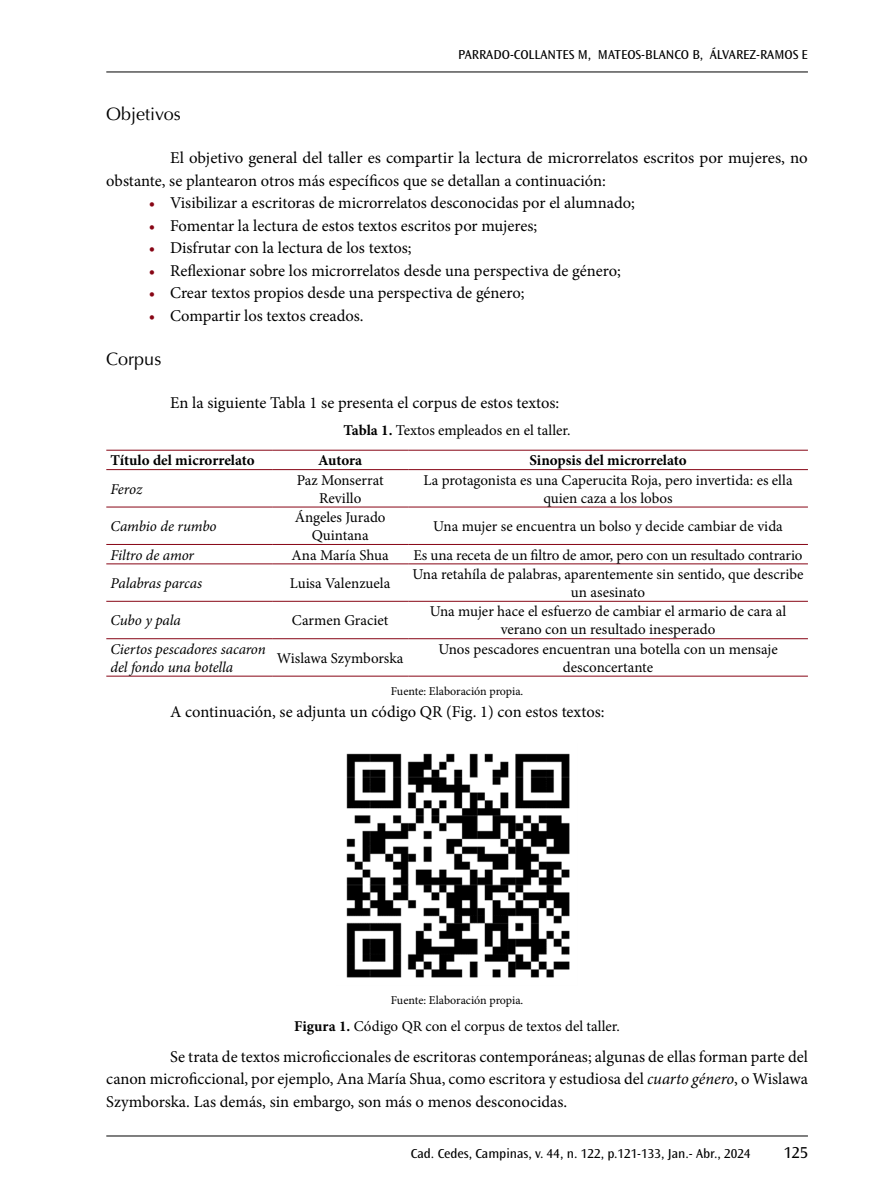
<style>
.page{position:relative;width:893px;height:1191px;background:#fff}
.page>*{position:absolute;margin:0;border:0;box-sizing:border-box;transform-origin:0 0}
.t1{font:18px "Optima LT Std";color:#000}
.t2{font:16.5px/22.5px "Minion Pro";color:#000}
.t3{font:16.5px "Ocean Sans Std";color:#000}
.t4{font:15px/18px "Minion Pro";color:#000;text-align:center}
.t5{font:italic 15px/18px "Minion Pro";letter-spacing:-.01em;color:#000}
.t6{font:700 15px "Minion Pro";letter-spacing:-.005em;color:#000}
.t7{font:13.5px "Ocean Sans Std";color:#000}
.t8{font:12px "Minion Pro";letter-spacing:-.005em;color:#000}
.s1{color:#870515}
.s2{font-weight:700}
.s3{font-style:italic}
</style>
<div class="page">
<hr style="left:106px;top:72px;width:702px;height:1px;background:#000">
<hr style="left:106px;top:1135px;width:702px;height:1px;background:#000">
<hr style="left:106px;top:450px;width:166px;height:1px;background:#870515">
<hr style="left:272px;top:450px;width:136px;height:1px;background:#870515">
<hr style="left:408px;top:450px;width:400px;height:1px;background:#870515">
<hr style="left:106px;top:469px;width:166px;height:1px;background:#870515">
<hr style="left:272px;top:469px;width:136px;height:1px;background:#870515">
<hr style="left:408px;top:469px;width:400px;height:1px;background:#870515">
<hr style="left:106px;top:506px;width:166px;height:1px;background:#870515">
<hr style="left:272px;top:506px;width:136px;height:1px;background:#870515">
<hr style="left:408px;top:506px;width:400px;height:1px;background:#870515">
<hr style="left:106px;top:544px;width:166px;height:1px;background:#870515">
<hr style="left:272px;top:544px;width:136px;height:1px;background:#870515">
<hr style="left:408px;top:544px;width:400px;height:1px;background:#870515">
<hr style="left:106px;top:563px;width:166px;height:1px;background:#870515">
<hr style="left:272px;top:563px;width:136px;height:1px;background:#870515">
<hr style="left:408px;top:563px;width:400px;height:1px;background:#870515">
<hr style="left:106px;top:601px;width:166px;height:1px;background:#870515">
<hr style="left:272px;top:601px;width:136px;height:1px;background:#870515">
<hr style="left:408px;top:601px;width:400px;height:1px;background:#870515">
<hr style="left:106px;top:638px;width:166px;height:1px;background:#870515">
<hr style="left:272px;top:638px;width:136px;height:1px;background:#870515">
<hr style="left:408px;top:638px;width:400px;height:1px;background:#870515">
<hr style="left:106px;top:676px;width:166px;height:1px;background:#870515">
<hr style="left:272px;top:676px;width:136px;height:1px;background:#870515">
<hr style="left:408px;top:676px;width:400px;height:1px;background:#870515">
<img style="left:346px;top:753px;width:224px;height:225px">
<p class="t7" style="left:458px;top:47px;width:351px">PARRADO-COLLANTES M, MATEOS-BLANCO B, ÁLVAREZ-RAMOS E</p>
<p class="t1" style="left:106px;top:103px;width:76px">Objetivos</p>
<p class="t2" style="left:106px;top:147px;width:703px;text-indent:64px">El objetivo general del taller es compartir la lectura de microrrelatos escritos por mujeres, no obstante, se plantearon otros más específicos que se detallan a continuación:</p>
<p class="t2" style="left:149px;top:192px;width:488px"><span class="s1">•</span> Visibilizar a escritoras de microrrelatos desconocidas por el alumnado;</p>
<p class="t2" style="left:149px;top:214px;width:390px"><span class="s1">•</span> Fomentar la lectura de estos textos escritos por mujeres;</p>
<p class="t2" style="left:149px;top:237px;width:264px"><span class="s1">•</span> Disfrutar con la lectura de los textos;</p>
<p class="t2" style="left:149px;top:259px;width:473px"><span class="s1">•</span> Reflexionar sobre los microrrelatos desde una perspectiva de género;</p>
<p class="t2" style="left:149px;top:282px;width:377px"><span class="s1">•</span> Crear textos propios desde una perspectiva de género;</p>
<p class="t2" style="left:149px;top:304px;width:216px"><span class="s1">•</span> Compartir los textos creados.</p>
<p class="t1" style="left:106px;top:348px;width:57px">Corpus</p>
<p class="t2" style="left:170px;top:392px;width:391px">En la siguiente Tabla 1 se presenta el corpus de estos textos:</p>
<p class="t4" style="left:344px;top:421px;width:228px"><span class="s2">Tabla 1.</span> Textos empleados en el taller.</p>
<p class="t6" style="left:111px;top:450px;width:146px">Título del microrrelato</p>
<p class="t6" style="left:318px;top:450px;width:46px">Autora</p>
<p class="t6" style="left:530px;top:450px;width:159px">Sinopsis del microrrelato</p>
<p class="t5" style="left:111px;top:480px;width:33px">Feroz</p>
<p class="t4" style="left:297px;top:471px;width:89px">Paz Monserrat<br>Revillo</p>
<p class="t4" style="left:424px;top:471px;width:370px">La protagonista es una Caperucita Roja, pero invertida: es ella quien caza a los lobos</p>
<p class="t5" style="left:111px;top:517px;width:108px">Cambio de rumbo</p>
<p class="t4" style="left:295px;top:508px;width:92px">Ángeles Jurado<br>Quintana</p>
<p class="t4" style="left:433px;top:517px;width:351px">Una mujer se encuentra un bolso y decide cambiar de vida</p>
<p class="t5" style="left:111px;top:546px;width:85px">Filtro de amor</p>
<p class="t4" style="left:292px;top:546px;width:99px">Ana María Shua</p>
<p class="t4" style="left:414px;top:546px;width:390px">Es una receta de un filtro de amor, pero con un resultado contrario</p>
<p class="t5" style="left:111px;top:574px;width:93px">Palabras parcas</p>
<p class="t4" style="left:290px;top:574px;width:102px">Luisa Valenzuela</p>
<p class="t4" style="left:413px;top:565px;width:392px">Una retahíla de palabras, aparentemente sin sentido, que describe un asesinato</p>
<p class="t5" style="left:111px;top:611px;width:72px">Cubo y pala</p>
<p class="t4" style="left:292px;top:612px;width:98px">Carmen Graciet</p>
<p class="t4" style="left:430px;top:603px;width:358px">Una mujer hace el esfuerzo de cambiar el armario de cara al verano con un resultado inesperado</p>
<p class="t5" style="left:111px;top:640px;width:157px">Ciertos pescadores sacaron del fondo una botella</p>
<p class="t4" style="left:277px;top:649px;width:128px">Wislawa Szymborska</p>
<p class="t4" style="left:438px;top:640px;width:341px">Unos pescadores encuentran una botella con un mensaje desconcertante</p>
<p class="t8" style="left:391px;top:682px;width:134px">Fuente: Elaboración propia.</p>
<p class="t2" style="left:170px;top:700px;width:436px">A continuación, se adjunta un código QR (Fig. 1) con estos textos:</p>
<p class="t8" style="left:391px;top:992px;width:134px">Fuente: Elaboración propia.</p>
<p class="t4" style="left:294px;top:1017px;width:327px"><span class="s2">Figura 1.</span> Código QR con el corpus de textos del taller.</p>
<p class="t2" style="left:106px;top:1045px;width:703px;text-align:justify;text-indent:64px">Se trata de textos microficcionales de escritoras contemporáneas; algunas de ellas forman parte del canon microficcional, por ejemplo, Ana María Shua, como escritora y estudiosa del <span class="s3">cuarto género</span>, o Wislawa Szymborska. Las demás, sin embargo, son más o menos desconocidas.</p>
<p class="t7" style="left:411px;top:1145px;width:341px">Cad. Cedes, Campinas, v. 44, n. 122, p.121-133, Jan.- Abr., 2024</p>
<p class="t3" style="left:784px;top:1143px;width:26px">125</p>
</div>
